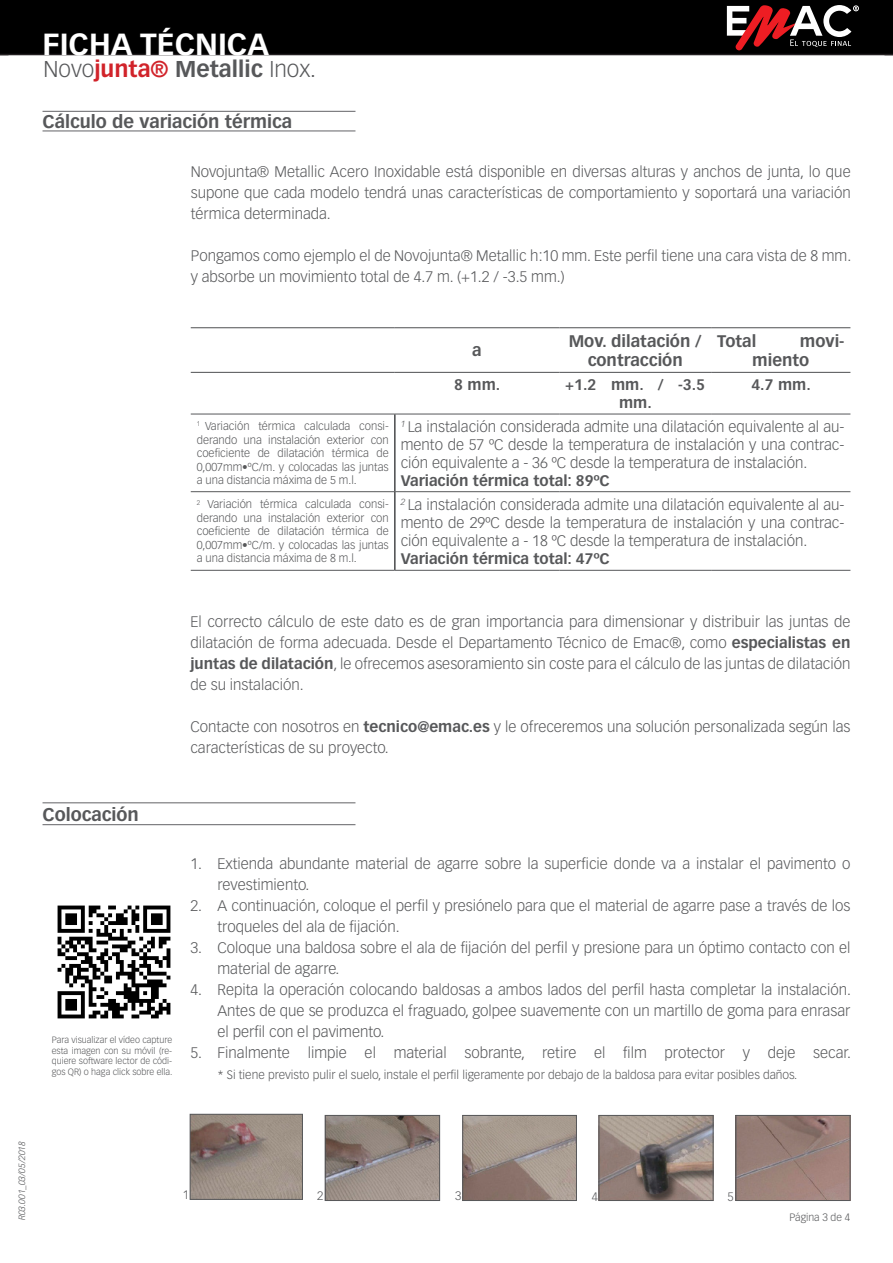
<style>
.page{position:relative;width:893px;height:1263px;background:#fff}
.page>*{position:absolute;margin:0;border:0;box-sizing:border-box;transform-origin:0 0}
.t1{font:700 30px "Vectora LT Std";color:#fff}
.t2{font:300 22.5px "Vectora LT Std";color:#57585a}
.t3{font:700 18px "Vectora LT Std";color:#57585a}
.t4{font:700 16.5px/19.8px "Vectora LT Std";color:#57585a}
.Párrafo_14{font:300 15px/21px "Vectora LT Std";color:#57585a;text-align:justify}
.t5{font:700 15px/18px "Vectora LT Std";color:#57585a;text-align:center}
.t6{font:300 12px "Vectora LT Std";color:#57585a}
.t7{font:300 11.25px/13.5px "Vectora LT Std";color:#57585a;text-align:justify}
.t8{font:300 10.5px "Vectora LT Std";color:#57585a}
.t9{font:300 9px/10.8px "Vectora LT Std";color:#57585a;text-align:justify}
.t10{font:italic 300 9px "Vectora LT Std";color:#57585a}
.s1{font-weight:700;color:#d1232a}
.s2{font-weight:700}
</style>
<div class="page">
<div style="left:0;top:0;width:893px;height:55px;background:#000"></div>
<svg style="left:727px;top:5px;width:132px;height:45px"></svg>
<hr style="left:43px;top:111px;width:312px;height:1px;background:#636366">
<hr style="left:43px;top:131px;width:312px;height:1px;background:#636366">
<hr style="left:191px;top:414px;width:204px;height:1px;background:#57585a">
<hr style="left:395px;top:414px;width:164px;height:1px;background:#57585a">
<hr style="left:559px;top:414px;width:152px;height:1px;background:#57585a">
<hr style="left:711px;top:414px;width:139px;height:1px;background:#57585a">
<hr style="left:191px;top:491px;width:203px;height:1px;background:#57585a">
<hr style="left:395px;top:491px;width:164px;height:1px;background:#57585a">
<hr style="left:559px;top:491px;width:152px;height:1px;background:#57585a">
<hr style="left:711px;top:491px;width:139px;height:1px;background:#57585a">
<hr style="left:191px;top:570px;width:204px;height:1px;background:#57585a">
<hr style="left:395px;top:570px;width:164px;height:1px;background:#57585a">
<hr style="left:559px;top:570px;width:152px;height:1px;background:#57585a">
<hr style="left:711px;top:570px;width:139px;height:1px;background:#57585a">
<hr style="left:191px;top:327px;width:204px;height:1px;background:#57585a">
<hr style="left:395px;top:327px;width:164px;height:1px;background:#57585a">
<hr style="left:559px;top:327px;width:152px;height:1px;background:#57585a">
<hr style="left:711px;top:327px;width:139px;height:1px;background:#57585a">
<hr style="left:191px;top:372px;width:204px;height:1px;background:#57585a">
<hr style="left:395px;top:372px;width:164px;height:1px;background:#57585a">
<hr style="left:559px;top:372px;width:152px;height:1px;background:#57585a">
<hr style="left:711px;top:372px;width:139px;height:1px;background:#57585a">
<hr style="left:394px;top:414px;width:1px;height:78px;background:#57585a">
<hr style="left:395px;top:414px;width:1px;height:78px;background:#57585a">
<hr style="left:394px;top:492px;width:1px;height:78px;background:#57585a">
<hr style="left:395px;top:492px;width:1px;height:78px;background:#57585a">
<hr style="left:43px;top:824px;width:312px;height:1px;background:#636366">
<hr style="left:43px;top:802px;width:312px;height:1px;background:#636366">
<img style="left:192px;top:1116px;width:109px;height:82px">
<div style="left:190px;top:1114px;width:113px;height:86px;border:1px solid #57585a"></div>
<img style="left:327px;top:1117px;width:111px;height:82px">
<div style="left:325px;top:1115px;width:115px;height:86px;border:1px solid #57585a"></div>
<img style="left:464px;top:1117px;width:111px;height:82px">
<div style="left:462px;top:1115px;width:115px;height:86px;border:1px solid #57585a"></div>
<img style="left:601px;top:1117px;width:110px;height:82px">
<div style="left:599px;top:1115px;width:114px;height:86px;border:1px solid #57585a"></div>
<img style="left:738px;top:1117px;width:110px;height:82px">
<div style="left:736px;top:1115px;width:114px;height:86px;border:1px solid #57585a"></div>
<img style="left:57px;top:905px;width:114px;height:114px">
<h1 class="t1" style="left:43px;top:26px;width:228px">FICHA TÉCNICA</h1>
<p class="t2" style="left:43px;top:56px;width:274px">Novo<span class="s1">junta®</span> <span class="s2">Metallic</span> Inox.</p>
<p class="t3" style="left:43px;top:110px;width:251px">Cálculo de variación térmica</p>
<p class="Párrafo_14" style="left:191px;top:161px;width:661px">Novojunta® Metallic Acero Inoxidable está disponible en diversas alturas y anchos de junta, lo que supone que cada modelo tendrá unas características de comportamiento y soportará una variación térmica determinada.</p>
<p class="Párrafo_14" style="left:191px;top:245px;width:662px">Pongamos como ejemplo el de Novojunta® Metallic h:10 mm. Este perfil tiene una cara vista de 8 mm. y absorbe un movimiento total de 4.7 m. (+1.2 / -3.5 mm.)</p>
<p class="t4" style="left:472px;top:341px;width:11px">a</p>
<p class="t4" style="left:569px;top:331px;width:134px">Mov. dilatación /</p>
<p class="t4" style="left:588px;top:351px;width:97px">contracción</p>
<p class="t4" style="left:717px;top:331px;width:41px">Total</p>
<p class="t4" style="left:752px;top:331px;width:94px;text-indent:48px">movi&shy;miento</p>
<p class="t5" style="left:454px;top:376px;width:48px">8 mm.</p>
<p class="t5" style="left:565px;top:376px;width:141px">+1.2 mm. / -3.5 mm.</p>
<p class="t5" style="left:751px;top:376px;width:61px">4.7 mm.</p>
<p class="t7" style="left:197px;top:420px;width:194px"><sup>1</sup> Variación térmica calculada consi&shy;derando una instalación exterior con coeficiente de dilatación térmica de 0,007mm•ºC/m. y colocadas las juntas a una distancia máxima de 5 m.l.</p>
<p class="Párrafo_14" style="left:401px;top:418px;width:445px;line-height:18px"><sup>1</sup> La instalación considerada admite una dilatación equivalente al au&shy;mento de 57 ºC desde la temperatura de instalación y una contrac&shy;ción equivalente a - 36 ºC desde la temperatura de instalación.</p>
<p class="t5" style="left:401px;top:471px;width:210px">Variación térmica total: 89ºC</p>
<p class="t7" style="left:197px;top:498px;width:194px"><sup>2</sup> Variación térmica calculada consi&shy;derando una instalación exterior con coeficiente de dilatación térmica de 0,007mm•ºC/m. y colocadas las juntas a una distancia máxima de 8 m.l.</p>
<p class="Párrafo_14" style="left:401px;top:496px;width:445px;line-height:18px"><sup>2</sup> La instalación considerada admite una dilatación equivalente al au&shy;mento de 29ºC desde la temperatura de instalación y una contrac&shy;ción equivalente a - 18 ºC desde la temperatura de instalación.</p>
<p class="t5" style="left:401px;top:549px;width:210px">Variación térmica total: 47ºC</p>
<p class="Párrafo_14" style="left:190px;top:612px;width:661px">El correcto cálculo de este dato es de gran importancia para dimensionar y distribuir las juntas de dilatación de forma adecuada. Desde el Departamento Técnico de Emac®, como <span class="s2">especialistas en juntas de dilatación</span>, le ofrecemos asesoramiento sin coste para el cálculo de las juntas de dilatación de su instalación.</p>
<p class="Párrafo_14" style="left:190px;top:717px;width:661px">Contacte con nosotros en <span class="s2">tecnico@emac.es</span> y le ofreceremos una solución personalizada según las características de su proyecto.</p>
<p class="t3" style="left:43px;top:803px;width:98px">Colocación</p>
<p class="t9" style="left:52px;top:1034px;width:122px">Para visualizar el vídeo capture esta imagen con su móvil (re&shy;quiere software lector de códi&shy;gos QR) o haga click sobre ella.</p>
<p class="Párrafo_14" style="left:217px;top:853px;width:634px;text-indent:-27px">1. Extienda abundante material de agarre sobre la superficie donde va a instalar el pavimento o revestimiento.</p>
<p class="Párrafo_14" style="left:217px;top:895px;width:634px;text-indent:-27px">2. A continuación, coloque el perfil y presiónelo para que el material de agarre pase a través de los troqueles del ala de fijación.</p>
<p class="Párrafo_14" style="left:217px;top:937px;width:634px;text-indent:-27px">3. Coloque una baldosa sobre el ala de fijación del perfil y presione para un óptimo contacto con el material de agarre.</p>
<p class="Párrafo_14" style="left:217px;top:979px;width:635px;text-indent:-27px">4. Repita la operación colocando baldosas a ambos lados del perfil hasta completar la instalación.<br>Antes de que se produzca el fraguado, golpee suavemente con un martillo de goma para enrasar el perfil con el pavimento.</p>
<p class="Párrafo_14" style="left:190px;top:1042px;width:662px">5. Finalmente limpie el material sobrante, retire el film protector y deje secar.</p>
<p class="t6" style="left:217px;top:1068px;width:581px">* Si tiene previsto pulir el suelo, instale el perfil ligeramente por debajo de la baldosa para evitar posibles daños.</p>
<p class="t10" style="left:17px;top:1220px;width:81px;rotate:-90deg">R03.001_03/05/2018</p>
<p class="t6" style="left:183px;top:1188px;width:8px">1</p>
<p class="t6" style="left:317px;top:1189px;width:8px">2</p>
<p class="t6" style="left:455px;top:1189px;width:8px">3</p>
<p class="t6" style="left:592px;top:1190px;width:8px">4</p>
<p class="t6" style="left:727px;top:1190px;width:8px">5</p>
<p class="t8" style="left:789px;top:1211px;width:62px">Página 3 de 4</p>
</div>
